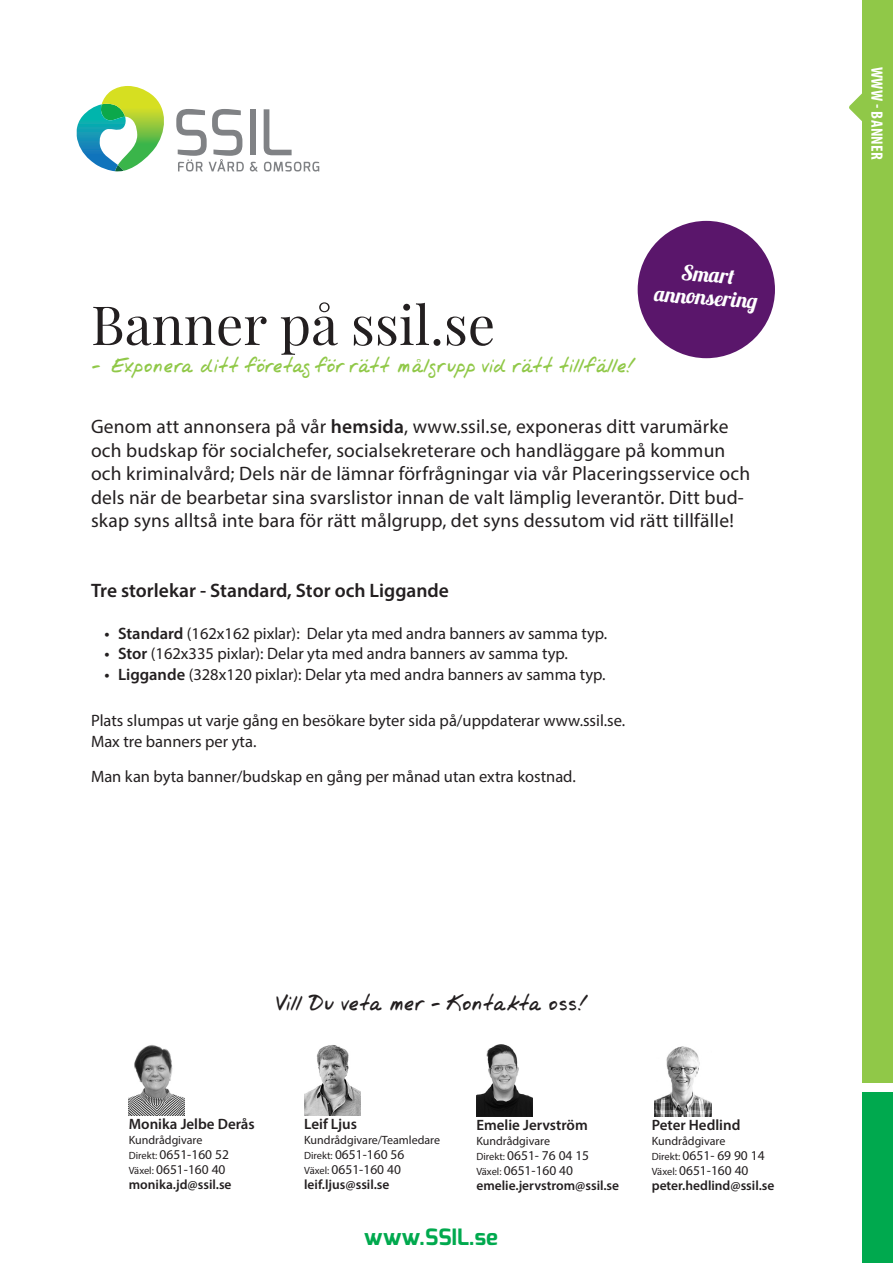
<style>
.page{position:relative;width:893px;height:1263px;background:#fff}
.page>*{position:absolute;margin:0;border:0;box-sizing:border-box;transform-origin:0 0}
.t1{font:54px "Playfair Display";color:#231f20}
.t2{font:24px "Jrhand";letter-spacing:-.025em;color:#231f20}
.t3{font:22.5px "Jrhand";color:#90c848}
.t4{font:700 22.5px "Exo";color:#00a94e}
.t5{font:21.3px "Lobster 1.3";color:#fff}
.t6{font:19.5px/23.4px "Myriad Pro";letter-spacing:.01em;color:#231f20}
.t7{font:600 19.5px "Myriad Pro";color:#231f20}
.t8{font:16.5px/21px "Myriad Pro";color:#231f20}
.t9{font:700 condensed 16.5px "Myriad Pro";letter-spacing:.02em;color:#fff}
.t10{font:600 15px "Myriad Pro";color:#231f20}
.t11{font:13.5px "Myriad Pro";color:#231f20}
.t12{font:600 13.5px "Myriad Pro";color:#231f20}
.t13{font:12px "Myriad Pro";color:#231f20}
.s1{font-weight:600}
.s2{font-size:10.5px}
</style>
<div class="page">
<div style="left:862px;top:0;width:31px;height:1082px;background:#90c848"></div>
<div style="left:862px;top:1092px;width:31px;height:171px;background:#00a94e"></div>
<svg style="left:849px;top:93px;width:13px;height:28px"></svg>
<svg style="left:264px;top:109px;width:28px;height:46px"></svg>
<svg style="left:77px;top:86px;width:87px;height:86px"></svg>
<svg style="left:176px;top:109px;width:82px;height:63px"></svg>
<svg style="left:264px;top:162px;width:55px;height:10px"></svg>
<div style="left:638px;top:221px;width:137px;height:137px;background:#5a166b;border-radius:50%"></div>
<img style="left:476px;top:1044px;width:57px;height:72px">
<img style="left:129px;top:1045px;width:56px;height:70px">
<img style="left:304px;top:1045px;width:56px;height:70px">
<img style="left:655px;top:1046px;width:56px;height:70px">
<p class="t1" style="left:91px;top:291px;width:406px">Banner på ssil.se</p>
<p class="t3" style="left:91px;top:352px;width:546px">- Exponera ditt företag för rätt målgrupp vid rätt tillfälle!</p>
<p class="t5" style="left:682px;top:259px;width:55px;rotate:4deg">Smart</p>
<p class="t5" style="left:655px;top:280px;width:105px;rotate:4deg">annonsering</p>
<p class="t6" style="left:91px;top:415px;width:661px">Genom att annonsera på vår <span class="s1">hemsida</span>, www.ssil.se, exponeras ditt varumärke och budskap för socialchefer, socialsekreterare och handläggare på kommun och kriminalvård; Dels när de lämnar förfrågningar via vår Placeringsservice och dels när de bearbetar sina svarslistor innan de valt lämplig leverantör. Ditt bud&shy;skap syns alltså inte bara för rätt målgrupp, det syns dessutom vid rätt tillfälle!</p>
<p class="t7" style="left:91px;top:578px;width:360px">Tre storlekar - Standard, Stor och Liggande</p>
<p class="t8" style="left:104px;top:622px;width:504px"><span class="s1">• Standard</span> (162x162 pixlar): Delar yta med andra banners av samma typ.</p>
<p class="t8" style="left:104px;top:643px;width:465px"><span class="s1">• Stor</span> (162x335 pixlar): Delar yta med andra banners av samma typ.</p>
<p class="t8" style="left:104px;top:664px;width:503px"><span class="s1">• Liggande</span> (328x120 pixlar): Delar yta med andra banners av samma typ.</p>
<p class="t8" style="left:91px;top:710px;width:536px">Plats slumpas ut varje gång en besökare byter sida på/uppdaterar www.ssil.se.<br>Max tre banners per yta.</p>
<p class="t8" style="left:91px;top:765px;width:486px">Man kan byta banner/budskap en gång per månad utan extra kostnad.</p>
<p class="t2" style="left:277px;top:988px;width:312px">Vill Du veta mer - Kontakta oss!</p>
<p class="t10" style="left:129px;top:1114px;width:128px">Monika Jelbe Derås</p>
<p class="t13" style="left:129px;top:1132px;width:75px">Kundrådgivare</p>
<p class="t11" style="left:129px;top:1146px;width:102px"><span class="s2">Direkt:</span> 0651-160 52</p>
<p class="t11" style="left:129px;top:1161px;width:98px"><span class="s2">Växel:</span> 0651-160 40</p>
<p class="t12" style="left:129px;top:1176px;width:104px">monika.jd@ssil.se</p>
<p class="t10" style="left:304px;top:1114px;width:54px">Leif Ljus</p>
<p class="t13" style="left:304px;top:1132px;width:137px">Kundrådgivare/Teamledare</p>
<p class="t11" style="left:304px;top:1146px;width:102px"><span class="s2">Direkt:</span> 0651-160 56</p>
<p class="t11" style="left:304px;top:1161px;width:98px"><span class="s2">Växel:</span> 0651-160 40</p>
<p class="t12" style="left:304px;top:1176px;width:87px">leif.ljus@ssil.se</p>
<p class="t10" style="left:476px;top:1115px;width:113px">Emelie Jervström</p>
<p class="t13" style="left:476px;top:1133px;width:75px">Kundrådgivare</p>
<p class="t11" style="left:476px;top:1147px;width:114px"><span class="s2">Direkt:</span> 0651- 76 04 15</p>
<p class="t11" style="left:476px;top:1162px;width:98px"><span class="s2">Växel:</span> 0651-160 40</p>
<p class="t12" style="left:476px;top:1177px;width:144px">emelie.jervstrom@ssil.se</p>
<p class="t4" style="left:364px;top:1223px;width:135px">www.SSIL.se</p>
<p class="t10" style="left:652px;top:1116px;width:90px">Peter Hedlind</p>
<p class="t13" style="left:652px;top:1134px;width:75px">Kundrådgivare</p>
<p class="t11" style="left:652px;top:1147px;width:114px"><span class="s2">Direkt:</span> 0651- 69 90 14</p>
<p class="t11" style="left:652px;top:1162px;width:98px"><span class="s2">Växel:</span> 0651-160 40</p>
<p class="t12" style="left:652px;top:1177px;width:124px">peter.hedlind@ssil.se</p>
<p class="t9" style="left:887px;top:67px;width:94px;rotate:90deg">WWW - BANNER</p>
</div>
